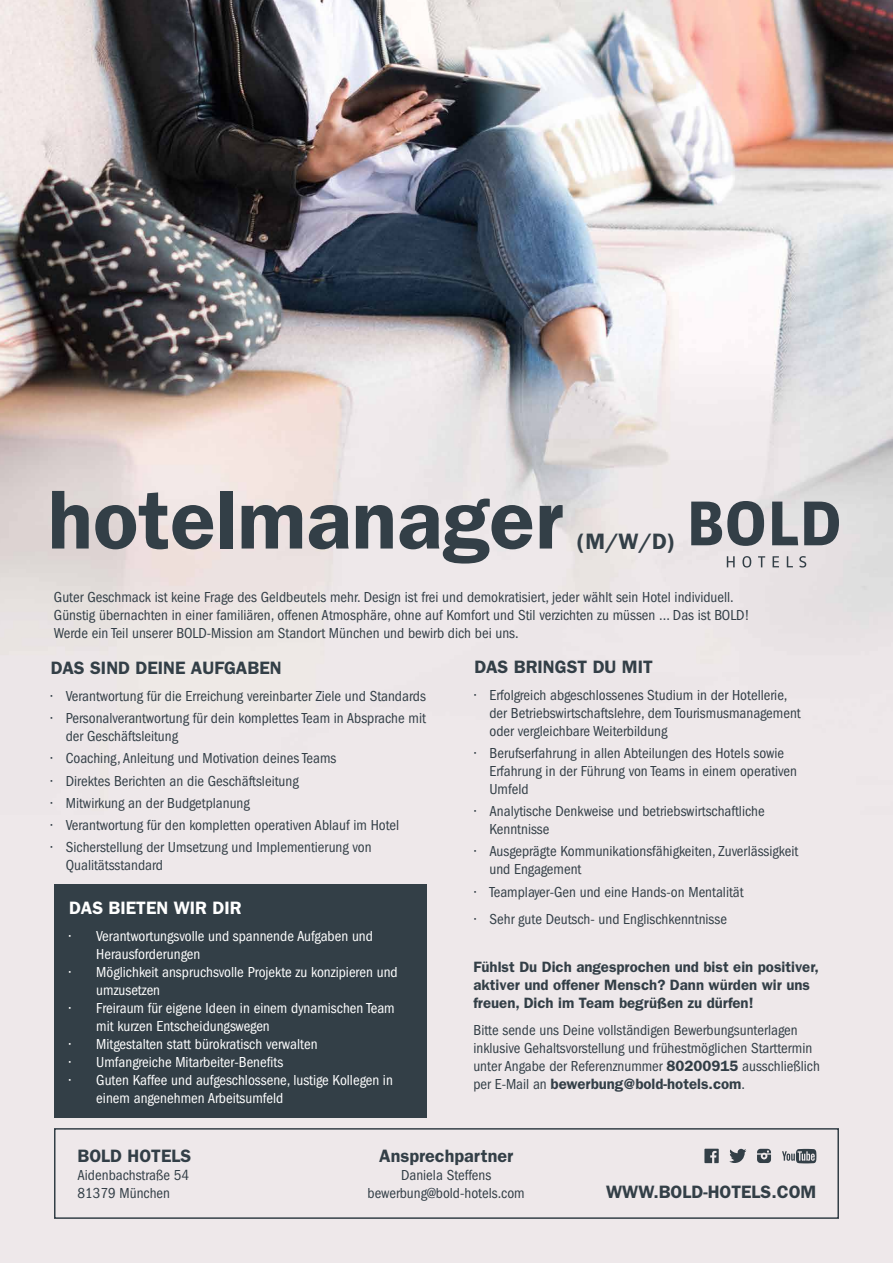
<style>
.page{position:relative;width:893px;height:1263px;background:#fff}
.page>*{position:absolute;margin:0;border:0;box-sizing:border-box;transform-origin:0 0}
.t1{font:600 84px "ITC Franklin Gothic Std";color:#333f47}
.t2{font:600 22.35px "ITC Franklin Gothic Std";color:#333f47}
.t3{font:600 18px "ITC Franklin Gothic Std";color:#333f47}
.t4{font:600 18px "ITC Franklin Gothic Std";color:#fff}
.t5{font:condensed 15px/18px "ITC Franklin Gothic Std";color:#333f47}
.t6{font:condensed 15px/18px "ITC Franklin Gothic Std";color:#fff}
.t7{font:600 15px/18px "ITC Franklin Gothic Std";color:#333f47}
.s1{font-weight:600;font-stretch:normal}
</style>
<div class="page">
<img style="left:0;top:0;width:893px;height:1263px">
<svg style="left:691px;top:501px;width:73px;height:45px;background:#787e83"></svg>
<svg style="left:772px;top:502px;width:26px;height:43px"></svg>
<svg style="left:804px;top:502px;width:35px;height:43px;background:#6b7378"></svg>
<svg style="left:727px;top:556px;width:8px;height:11px"></svg>
<svg style="left:742px;top:556px;width:9px;height:11px"></svg>
<svg style="left:758px;top:556px;width:7px;height:11px"></svg>
<svg style="left:773px;top:556px;width:6px;height:11px"></svg>
<svg style="left:787px;top:556px;width:6px;height:11px"></svg>
<svg style="left:799px;top:556px;width:7px;height:11px"></svg>
<div style="left:54px;top:884px;width:372px;height:233px;background:#333f47"></div>
<svg style="left:704px;top:1149px;width:15px;height:14px"></svg>
<svg style="left:729px;top:1149px;width:17px;height:14px"></svg>
<svg style="left:757px;top:1149px;width:14px;height:14px"></svg>
<svg style="left:782px;top:1149px;width:34px;height:14px"></svg>
<div style="left:54px;top:1128px;width:785px;height:91px;border:2px solid #333f47"></div>
<h1 class="t1" style="left:48px;top:470px;width:517px">hotelmanager</h1>
<h2 class="t2" style="left:577px;top:528px;width:100px">(M/W/D)</h2>
<p class="t5" style="left:54px;top:588px;width:697px">Guter Geschmack ist keine Frage des Geldbeutels mehr. Design ist frei und demokratisiert, jeder wählt sein Hotel individuell.<br>Günstig übernachten in einer familiären, offenen Atmosphäre, ohne auf Komfort und Stil verzichten zu müssen ... Das ist BOLD!<br>Werde ein Teil unserer BOLD-Mission am Standort München und bewirb dich bei uns.</p>
<p class="t3" style="left:51px;top:657px;width:232px">DAS SIND DEINE AUFGABEN</p>
<p class="t5" style="left:51px;top:687px;width:376px">• Verantwortung für die Erreichung vereinbarter Ziele und Standards</p>
<p class="t5" style="left:66px;top:709px;width:362px;text-indent:-15px">• Personalverantwortung für dein komplettes Team in Absprache mit der Geschäftsleitung</p>
<p class="t5" style="left:51px;top:749px;width:287px">• Coaching, Anleitung und Motivation deines Teams</p>
<p class="t5" style="left:51px;top:772px;width:249px">• Direktes Berichten an die Geschäftsleitung</p>
<p class="t5" style="left:51px;top:794px;width:200px">• Mitwirkung an der Budgetplanung</p>
<p class="t5" style="left:51px;top:816px;width:350px">• Verantwortung für den kompletten operativen Ablauf im Hotel</p>
<p class="t5" style="left:66px;top:838px;width:307px;text-indent:-15px">• Sicherstellung der Umsetzung und Implementierung von<br>Qualitätsstandard</p>
<p class="t4" style="left:69px;top:897px;width:174px">DAS BIETEN WIR DIR</p>
<p class="t6" style="left:96px;top:927px;width:278px;text-indent:-27px">• Verantwortungsvolle und spannende Aufgaben und<br>Herausforderungen</p>
<p class="t6" style="left:96px;top:963px;width:303px;text-indent:-27px">• Möglichkeit anspruchsvolle Projekte zu konzipieren und umzusetzen</p>
<p class="t6" style="left:96px;top:999px;width:300px;text-indent:-27px">• Freiraum für eigene Ideen in einem dynamischen Team mit kurzen Entscheidungswegen</p>
<p class="t6" style="left:69px;top:1035px;width:250px">• Mitgestalten statt bürokratisch verwalten</p>
<p class="t6" style="left:69px;top:1053px;width:215px">• Umfangreiche Mitarbeiter-Benefits</p>
<p class="t6" style="left:96px;top:1071px;width:298px;text-indent:-27px">• Guten Kaffee und aufgeschlossene, lustige Kollegen in einem angenehmen Arbeitsumfeld</p>
<p class="t3" style="left:475px;top:656px;width:180px">DAS BRINGST DU MIT</p>
<p class="t5" style="left:489px;top:686px;width:313px;text-indent:-15px">• Erfolgreich abgeschlossenes Studium in der Hotellerie, der Betriebswirtschaftslehre, dem Tourismusmanagement oder vergleichbare Weiterbildung</p>
<p class="t5" style="left:489px;top:744px;width:309px;text-indent:-15px">• Berufserfahrung in allen Abteilungen des Hotels sowie<br>Erfahrung in der Führung von Teams in einem operativen<br>Umfeld</p>
<p class="t5" style="left:489px;top:802px;width:277px;text-indent:-15px">• Analytische Denkweise und betriebswirtschaftliche<br>Kenntnisse</p>
<p class="t5" style="left:489px;top:842px;width:310px;text-indent:-15px">• Ausgeprägte Kommunikationsfähigkeiten, Zuverlässigkeit und Engagement</p>
<p class="t5" style="left:475px;top:883px;width:271px">• Teamplayer-Gen und eine Hands-on Mentalität</p>
<p class="t5" style="left:475px;top:910px;width:254px">• Sehr gute Deutsch- und Englischkenntnisse</p>
<p class="t7" style="left:473px;top:958px;width:347px">Fühlst Du Dich angesprochen und bist ein positiver, aktiver und offener Mensch? Dann würden wir uns freuen, Dich im Team begrüßen zu dürfen!</p>
<p class="t5" style="left:473px;top:1021px;width:348px">Bitte sende uns Deine vollständigen Bewerbungsunterlagen inklusive Gehaltsvorstellung und frühestmöglichen Starttermin unter Angabe der Referenznummer <span class="s1">80200915</span> ausschließlich per E-Mail an <span class="s1">bewerbung@bold-hotels.com</span>.</p>
<p class="t3" style="left:78px;top:1145px;width:115px">BOLD HOTELS</p>
<p class="t5" style="left:78px;top:1166px;width:113px">Aidenbachstraße 54<br>81379 München</p>
<p class="t3" style="left:379px;top:1145px;width:136px">Ansprechpartner</p>
<p class="t5" style="left:368px;top:1166px;width:159px;text-align:center">Daniela Steffens bewerbung@bold-hotels.com</p>
<p class="t3" style="left:606px;top:1181px;width:212px">WWW.BOLD-HOTELS.COM</p>
</div>
